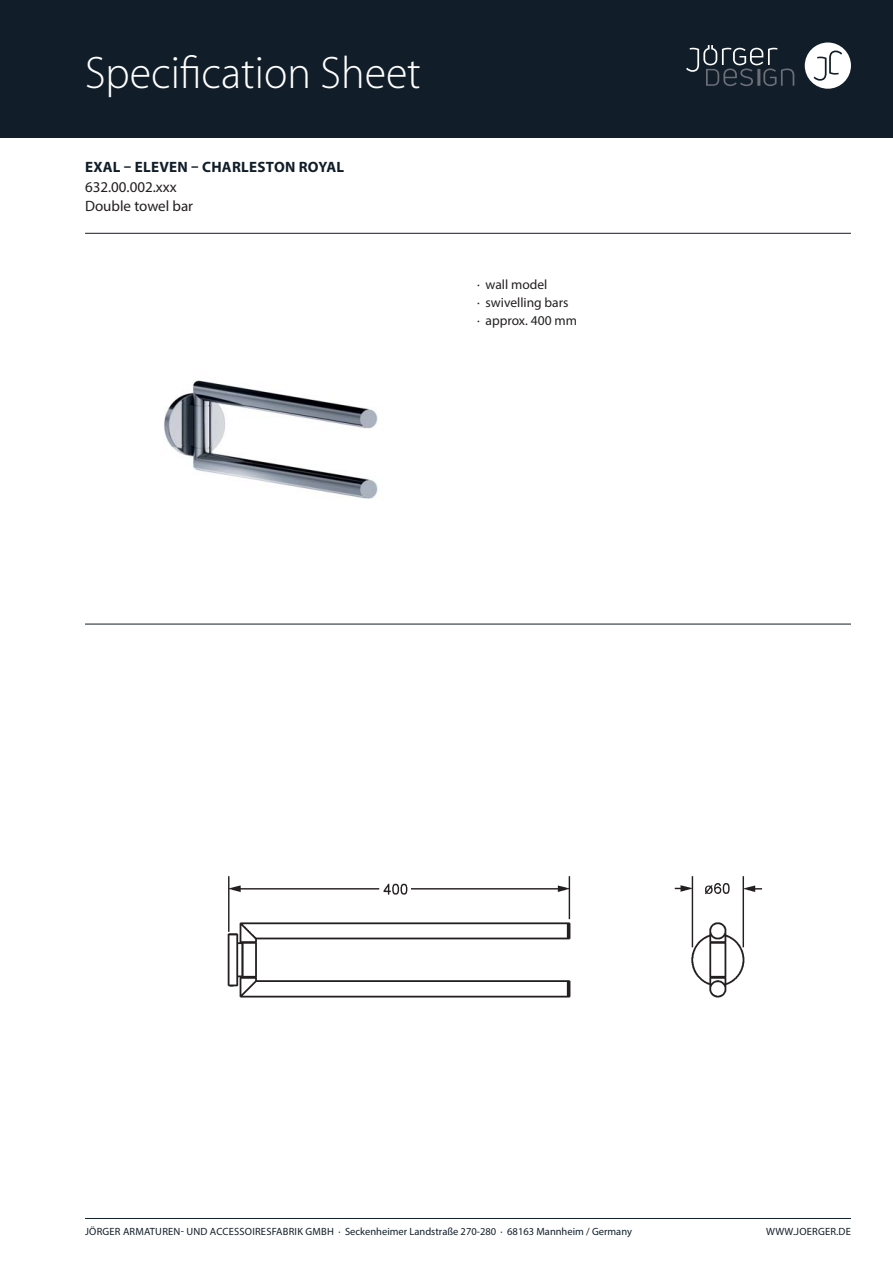
<style>
.page{position:relative;width:893px;height:1263px;background:#fff}
.page>*{position:absolute;margin:0;border:0;box-sizing:border-box;transform-origin:0 0}
.t1{font:100 45px "Myriad Set Pro";color:#fff}
.t2{font:15px "Myriad Pro";color:#231f20}
.t3{font:700 15px "Myriad Pro";letter-spacing:.02em;color:#111e29}
.t4{font:13.5px/18px "Myriad Pro";color:#231f20}
.t5{font:10.5px "Myriad Pro";letter-spacing:.005em;color:#111e29}
</style>
<div class="page">
<div style="left:0;top:0;width:893px;height:138px;background:#111e29"></div>
<div style="left:805px;top:43px;width:46px;height:46px;background:#fff;border-radius:50%"></div>
<svg style="left:814px;top:51px;width:28px;height:30px"></svg>
<svg style="left:686px;top:45px;width:108px;height:41px"></svg>
<hr style="left:85px;top:1218px;width:766px;height:1px;background:#111e29">
<hr style="left:85px;top:233px;width:766px;height:1px;background:#111e29">
<hr style="left:85px;top:624px;width:766px;height:1px;background:#111e29">
<img style="left:164px;top:380px;width:214px;height:119px">
<img style="left:227px;top:876px;width:536px;height:122px">
<h1 class="t1" style="left:85px;top:50px;width:337px">Specification Sheet</h1>
<h2 class="t3" style="left:85px;top:161px;width:260px">EXAL – ELEVEN – CHARLESTON ROYAL</h2>
<h2 class="t2" style="left:85px;top:200px;width:110px">Double towel bar</h2>
<h2 class="t2" style="left:85px;top:181px;width:93px">632.00.002.xxx</h2>
<p class="t4" style="left:477px;top:277px;width:101px">· wall model<br>· swivelling bars<br>· approx. 400 mm</p>
<p class="t5" style="left:85px;top:1228px;width:548px">JÖRGER ARMATUREN- UND ACCESSOIRESFABRIK GMBH · Seckenheimer Landstraße 270-280 · 68163 Mannheim / Germany</p>
<p class="t5" style="left:766px;top:1228px;width:86px">WWW.JOERGER.DE</p>
</div>
